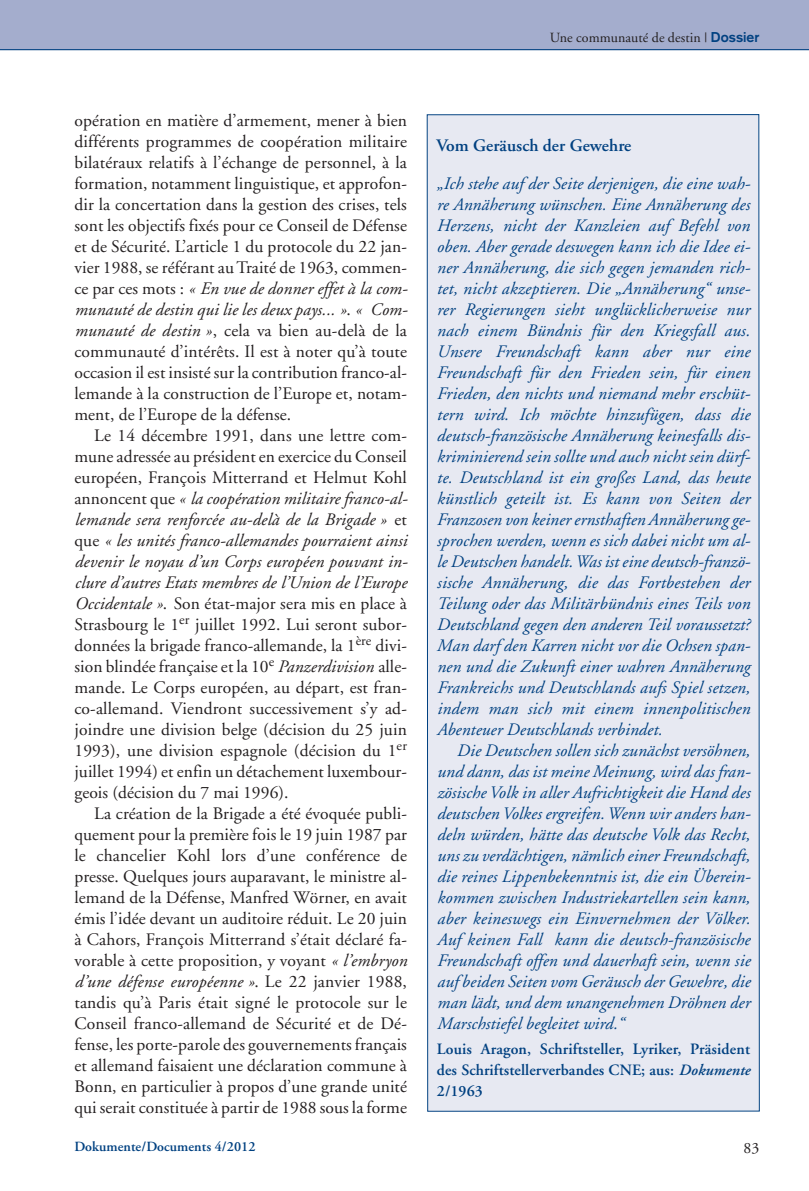
<style>
.page{position:relative;width:809px;height:1191px;background:#fff}
.page>*{position:absolute;margin:0;border:0;box-sizing:border-box;transform-origin:0 0}
.t1{font:17.5px/21px "Adobe Garamond";letter-spacing:.005em;color:#231f20;text-align:justify}
.t2{font:italic 17.5px/21px "Adobe Garamond";letter-spacing:.005em;color:#014181;text-align:justify}
.t3{font:600 17.5px "Adobe Garamond";letter-spacing:.005em;color:#014181}
.t4{font:600 15.75px/21px "Adobe Garamond";letter-spacing:.005em;color:#014181;text-align:justify}
.t5{font:15.75px "Adobe Garamond";color:#231f20}
.t6{font:14px "Adobe Garamond";letter-spacing:.005em;color:#231f20}
.t7{font:600 14px "Adobe Garamond";letter-spacing:.005em;color:#014181}
.s1{font-family:"Akzidenz Grotesk";font-weight:700;color:#014181}
.s2{font-style:italic}
</style>
<div class="page">
<div style="left:0;top:0;width:809px;height:50px;background:#a4adcd"></div>
<div style="left:427px;top:115px;width:332px;height:995px;background:#e7e9f2"></div>
<hr style="left:0;top:49px;width:809px;height:1px;background:#014181">
<p class="t6" style="left:549px;top:32px;width:211px">Une communauté de destin | <span class="s1">Dossier</span></p>
<p class="t1" style="left:74px;top:111px;width:335px">opération en matière d’armement, mener à bien différents programmes de coopération militaire bilatéraux relatifs à l’échange de personnel, à la formation, notamment linguistique, et approfon&shy;dir la concertation dans la gestion des crises, tels sont les objectifs fixés pour ce Conseil de Défense et de Sécurité. L’article 1 du protocole du 22 jan&shy;vier 1988, se référant auTraité de 1963, commen&shy;ce par ces mots : <span class="s2">« En vue de donner effet à la com&shy;munauté de destin qui lie les deux pays... »</span>. <span class="s2">« Com&shy;munauté de destin »</span>, cela va bien au-delà de la communauté d’intérêts. Il est à noter qu’à toute occasion il est insisté sur la contribution franco-al&shy;lemande à la construction de l’Europe et, notam&shy;ment, de l’Europe de la défense.</p>
<p class="t1" style="left:74px;top:426px;width:335px;text-indent:20px">Le 14 décembre 1991, dans une lettre com&shy;mune adressée au président en exercice du Conseil européen, François Mitterrand et Helmut Kohl annoncent que <span class="s2">« la coopération militaire franco-al&shy;lemande sera renforcée au-delà de la Brigade »</span> et que <span class="s2">« les unités franco-allemandes pourraient ainsi devenir le noyau d’un Corps européen pouvant in&shy;clure d’autres Etats membres de l’Union de l’Europe Occidentale »</span>. Son état-major sera mis en place à Strasbourg le 1<sup>er</sup> juillet 1992. Lui seront subor&shy;données la brigade franco-allemande, la 1<sup>ère</sup> divi&shy;sion blindée française et la 10<sup>e</sup> <span class="s2">Panzerdivision</span> alle&shy;mande. Le Corps européen, au départ, est fran&shy;co-allemand. Viendront successivement s’y ad&shy;joindre une division belge (décision du 25 juin 1993), une division espagnole (décision du 1<sup>er </sup>juillet 1994) et enfin un détachement luxembour&shy;geois (décision du 7 mai 1996).</p>
<p class="t1" style="left:74px;top:804px;width:334px;text-indent:20px">La création de la Brigade a été évoquée publi&shy;quement pour la première fois le 19 juin 1987 par le chancelier Kohl lors d’une conférence de presse. Quelques jours auparavant, le ministre al&shy;lemand de la Défense, Manfred Wörner, en avait émis l’idée devant un auditoire réduit. Le 20 juin à Cahors, François Mitterrand s’était déclaré fa&shy;vorable à cette proposition, y voyant <span class="s2">« l’embryon d’une défense européenne »</span>. Le 22 janvier 1988, tandis qu’à Paris était signé le protocole sur le Conseil franco-allemand de Sécurité et de Dé&shy;fense, les porte-parole des gouvernements français et allemand faisaient une déclaration commune à Bonn, en particulier à propos d’une grande unité qui serait constituée à partir de 1988 sous la forme</p>
<p class="t3" style="left:436px;top:138px;width:196px">Vom Geräusch der Gewehre</p>
<p class="t2" style="left:436px;top:175px;width:316px">„Ich stehe auf der Seite derjenigen, die eine wah&shy;re Annäherung wünschen. Eine Annäherung des Herzens, nicht der Kanzleien auf Befehl von oben. Aber gerade deswegen kann ich die Idee ei&shy;ner Annäherung, die sich gegen jemanden rich&shy;tet, nicht akzeptieren. Die „Annäherung“ unse&shy;rer Regierungen sieht unglücklicherweise nur nach einem Bündnis für den Kriegsfall aus.<br>Unsere Freundschaft kann aber nur eine Freundschaft für den Frieden sein, für einen Frieden, den nichts und niemand mehr erschüt&shy;tern wird. Ich möchte hinzufügen, dass die deutsch-französische Annäherung keinesfalls dis&shy;kriminierend sein sollte und auch nicht sein dürf&shy;te. Deutschland ist ein großes Land, das heute künstlich geteilt ist. Es kann von Seiten der Franzosen von keiner ernsthaften Annäherungge&shy;sprochen werden, wenn es sich dabei nicht um al&shy;le Deutschen handelt.Was ist eine deutsch-franzö&shy;sische Annäherung, die das Fortbestehen der Teilung oder das Militärbündnis eines Teils von Deutschland gegen den anderen Teil voraussetzt?<br>Man darf den Karren nicht vor die Ochsen span&shy;nen und die Zukunft einer wahren Annäherung Frankreichs und Deutschlands aufs Spiel setzen, indem man sich mit einem innenpolitischen Abenteuer Deutschlands verbindet.</p>
<p class="t2" style="left:437px;top:742px;width:315px;text-indent:20px">Die Deutschen sollen sich zunächst versöhnen, und dann, das ist meine Meinung, wird das fran&shy;zösische Volk in aller Aufrichtigkeit die Hand des deutschenVolkes ergreifen.Wenn wir anders han&shy;deln würden, hätte das deutsche Volk das Recht, uns zu verdächtigen, nämlich einer Freundschaft, die reines Lippenbekenntnis ist, die ein Überein&shy;kommen zwischen Industriekartellen sein kann, aber keineswegs ein Einvernehmen der Völker.<br>Auf keinen Fall kann die deutsch-französische Freundschaft offen und dauerhaft sein, wenn sie auf beiden Seiten vom Geräusch der Gewehre, die man lädt, und dem unangenehmen Dröhnen der Marschstiefel begleitet wird.“</p>
<p class="t4" style="left:437px;top:1039px;width:315px">Louis Aragon, Schriftsteller, Lyriker, Präsident des Schriftstellerverbandes CNE; aus: <span class="s2">Dokumente </span>2/1963</p>
<p class="t7" style="left:74px;top:1141px;width:183px">Dokumente/Documents 4/2012</p>
<p class="t5" style="left:743px;top:1141px;width:17px">83</p>
</div>
